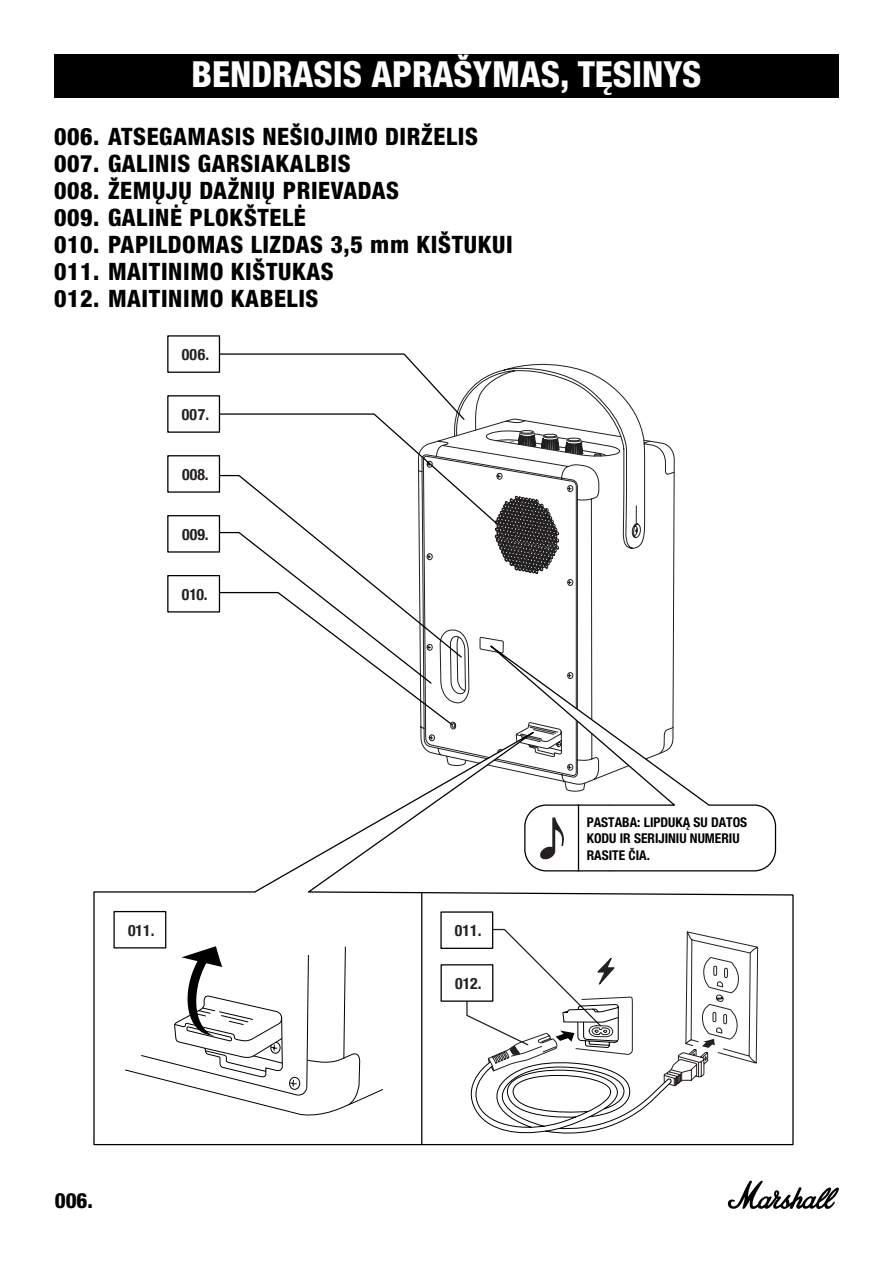
<style>
.page{position:relative;width:893px;height:1263px;background:#fff}
.page>*{position:absolute;margin:0;border:0;box-sizing:border-box;transform-origin:0 0}
.t1{font:800 condensed 36px "Helvetica Neue LT Pro";color:#fff}
.t2{font:800 condensed 24px/27px "Helvetica Neue LT Pro";letter-spacing:.025em;color:#000}
.t3{font:800 condensed 21px "Helvetica Neue LT Std";color:#000}
.t4{font:700 condensed 15.75px "Helvetica Neue";color:#241f21}
.t5{font:700 condensed 13.5px/16.5px "Helvetica Neue LT Pro";color:#000}
.s1{font-family:"Helvetica Neue LT Std"}
</style>
<div class="page">
<svg style="left:727px;top:1180px;width:112px;height:29px"></svg>
<div style="left:54px;top:54px;width:785px;height:44px;background:#000"></div>
<svg style="left:499px;top:363px;width:176px;height:264px"></svg>
<svg style="left:499px;top:417px;width:121px;height:40px"></svg>
<svg style="left:93px;top:726px;width:701px;height:420px"></svg>
<div style="left:167px;top:335px;width:53px;height:38px;border:1px solid #000"></div>
<div style="left:167px;top:575px;width:53px;height:37px;background:#fff;border:1px solid #000"></div>
<div style="left:167px;top:395px;width:53px;height:38px;background:#fff;border:1px solid #000"></div>
<div style="left:167px;top:455px;width:53px;height:38px;background:#fff;border:1px solid #000"></div>
<svg style="left:218px;top:353px;width:281px;height:373px"></svg>
<svg style="left:467px;top:627px;width:310px;height:245px"></svg>
<svg style="left:539px;top:817px;width:27px;height:43px"></svg>
<hr style="left:421px;top:893px;width:1px;height:251px;background:#000">
<div style="left:440px;top:911px;width:53px;height:38px;background:#fff;border:1px solid #000"></div>
<div style="left:440px;top:964px;width:53px;height:38px;background:#fff;border:1px solid #000"></div>
<svg style="left:124px;top:946px;width:260px;height:173px"></svg>
<svg style="left:463px;top:928px;width:295px;height:214px"></svg>
<div style="left:167px;top:515px;width:53px;height:38px;background:#fff;border:1px solid #000"></div>
<svg style="left:218px;top:531px;width:215px;height:154px"></svg>
<div style="left:113px;top:911px;width:53px;height:37px;background:#fff;border:1px solid #000"></div>
<h1 class="t1" style="left:192px;top:52px;width:511px">BENDRASIS APRAŠYMAS, TĘSINYS</h1>
<p class="t2" style="left:54px;top:123px;width:460px"><span class="s1">006.</span> ATSEGAMASIS NEŠIOJIMO DIRŽELIS<br><span class="s1">007.</span> GALINIS GARSIAKALBIS<br><span class="s1">008.</span> ŽEMŲJŲ DAŽNIŲ PRIEVADAS<br><span class="s1">009.</span> GALINĖ PLOKŠTELĖ<br><span class="s1">010.</span> PAPILDOMAS LIZDAS 3,5 mm KIŠTUKUI<br><span class="s1">011.</span> MAITINIMO KIŠTUKAS<br><span class="s1">012.</span> MAITINIMO KABELIS</p>
<p class="t4" style="left:182px;top:341px;width:29px">006.</p>
<p class="t4" style="left:182px;top:401px;width:29px">007.</p>
<p class="t4" style="left:182px;top:461px;width:28px">008.</p>
<p class="t4" style="left:182px;top:521px;width:28px">009.</p>
<p class="t4" style="left:182px;top:581px;width:27px">010.</p>
<p class="t4" style="left:128px;top:917px;width:28px">011.</p>
<p class="t3" style="left:55px;top:1187px;width:40px">006.</p>
<p class="t4" style="left:455px;top:917px;width:28px">011.</p>
<p class="t4" style="left:455px;top:970px;width:28px">012.</p>
<p class="t5" style="left:587px;top:813px;width:162px">PASTABA: LIPDUKĄ SU DATOS<br>KODU IR SERIJINIU NUMERIU<br>RASITE ČIA.</p>
</div>
